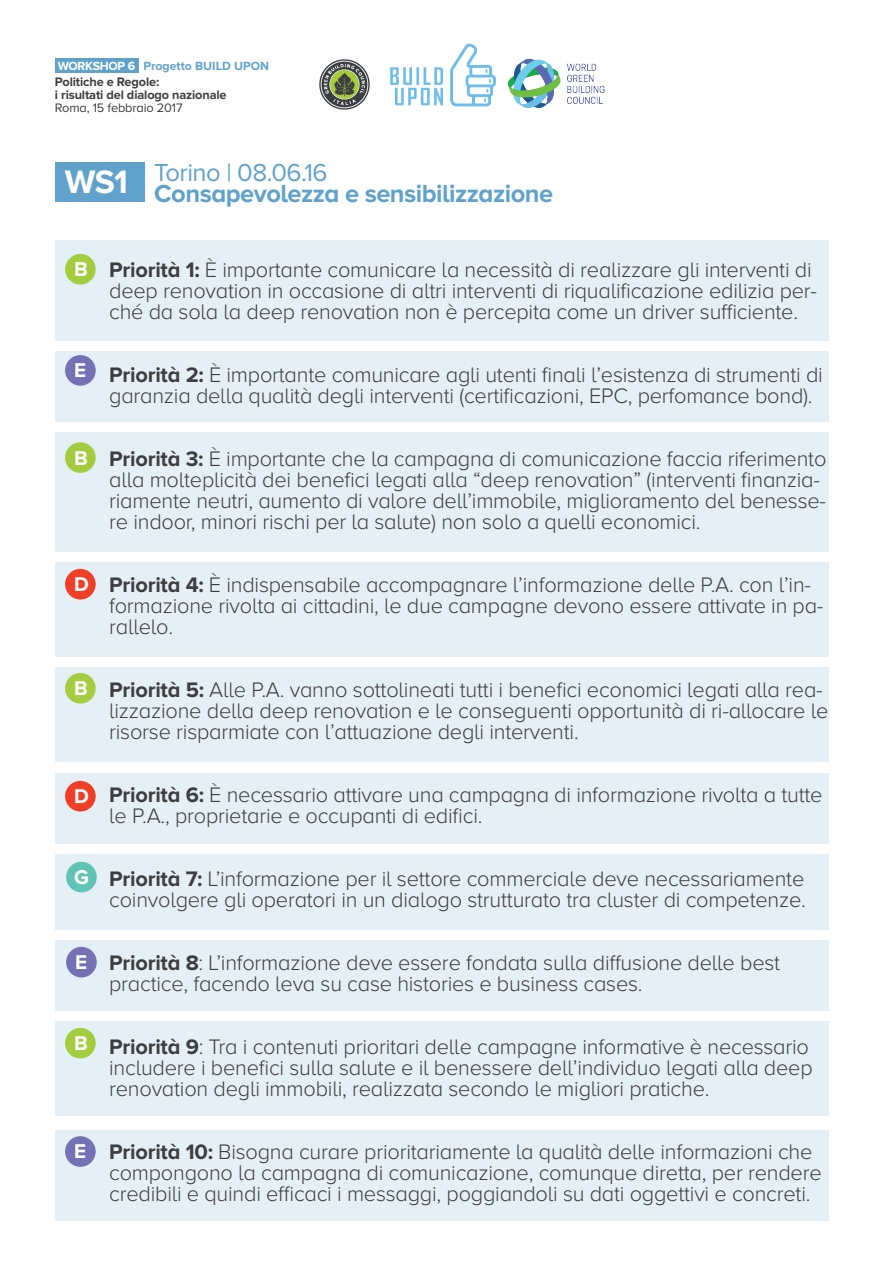
<style>
.page{position:relative;width:893px;height:1263px;background:#fff}
.page>*{position:absolute;margin:0;border:0;box-sizing:border-box;transform-origin:0 0}
.t1{font:700 25.5px/21px "Proxima Nova A";letter-spacing:-.02em;color:#60a2cb}
.t2{font:300 21.75px/21px "Proxima Nova A";letter-spacing:-.01em;color:#3e3e3f}
.t3{font:700 20.7px "Proxima Nova";color:#fff}
.t4{font:700 12.75px/12.8px "Proxima Nova";letter-spacing:-.01em;color:#3e3e3f}
.t5{font:12.75px "Proxima Nova A";letter-spacing:-.01em;color:#3e3e3f}
.t6{font:700 12.3px "Proxima Nova";color:#60a2cb}
.s1{color:#fff}
.s2{font-family:"Proxima Nova";font-size:33.6px;color:#fff}
.s3{font-weight:400}
.s4{font-weight:700}
</style>
<div class="page">
<div style="left:55px;top:351px;width:774px;height:71px;background:#e4eff6"></div>
<div style="left:55px;top:433px;width:774px;height:119px;background:#e4eff6"></div>
<div style="left:55px;top:562px;width:774px;height:95px;background:#e4eff6"></div>
<div style="left:55px;top:668px;width:774px;height:94px;background:#e4eff6"></div>
<div style="left:55px;top:773px;width:774px;height:70px;background:#e4eff6"></div>
<div style="left:55px;top:854px;width:774px;height:76px;background:#e4eff6"></div>
<div style="left:55px;top:240px;width:774px;height:101px;background:#e4eff6"></div>
<div style="left:55px;top:940px;width:774px;height:71px;background:#e4eff6"></div>
<div style="left:55px;top:1022px;width:774px;height:94px;background:#e4eff6"></div>
<div style="left:55px;top:1130px;width:774px;height:90px;background:#e4eff6"></div>
<div style="left:55px;top:58px;width:84px;height:14px;background:#60a2cb"></div>
<div style="left:55px;top:162px;width:89px;height:39px;background:#60a2cb"></div>
<img style="left:319px;top:59px;width:51px;height:51px">
<svg style="left:390px;top:67px;width:53px;height:38px"></svg>
<svg style="left:450px;top:43px;width:46px;height:64px"></svg>
<img style="left:507px;top:58px;width:97px;height:50px">
<div style="left:65px;top:1136px;width:31px;height:31px;background:#7571b4;border-radius:50%"></div>
<div style="left:65px;top:254px;width:31px;height:31px;background:#a3cd3f;border-radius:50%"></div>
<div style="left:65px;top:355px;width:31px;height:31px;background:#7571b4;border-radius:50%"></div>
<div style="left:65px;top:442px;width:31px;height:31px;background:#a3cd3f;border-radius:50%"></div>
<div style="left:65px;top:569px;width:31px;height:30px;background:#ef4027;border-radius:50%"></div>
<div style="left:65px;top:673px;width:31px;height:30px;background:#a3cd3f;border-radius:50%"></div>
<div style="left:65px;top:781px;width:31px;height:30px;background:#ef4027;border-radius:50%"></div>
<div style="left:66px;top:947px;width:31px;height:30px;background:#7571b4;border-radius:50%"></div>
<div style="left:65px;top:1028px;width:31px;height:30px;background:#a3cd3f;border-radius:50%"></div>
<div style="left:66px;top:862px;width:31px;height:30px;background:#60c4b5;border-radius:50%"></div>
<p class="t6" style="left:58px;top:59px;width:213px"><span class="s1">WORKSHOP 6</span> Progetto BUILD UPON</p>
<p class="t4" style="left:55px;top:76px;width:173px">Politiche e Regole:<br>i risultati del dialogo nazionale</p>
<p class="t5" style="left:55px;top:100px;width:129px">Roma, 15 febbraio 2017</p>
<p class="t1" style="left:154px;top:161px;width:400px;text-indent:-90px"><span class="s2">WS1</span> <span class="s3">Torino | 08.06.16<br></span>Consapevolezza e sensibilizzazione</p>
<p class="t3" style="left:74px;top:257px;width:15px">B</p>
<p class="t2" style="left:109px;top:259px;width:709px"><span class="s4">Priorità 1:</span> È importante comunicare la necessità di realizzare gli interventi di deep renovation in occasione di altri interventi di riqualificazione edilizia per&shy;ché da sola la deep renovation non è percepita come un driver sufficiente.</p>
<p class="t3" style="left:74px;top:358px;width:14px">e</p>
<p class="t3" style="left:74px;top:446px;width:15px">B</p>
<p class="t3" style="left:74px;top:572px;width:16px">D</p>
<p class="t2" style="left:109px;top:364px;width:715px"><span class="s4">Priorità 2:</span> È importante comunicare agli utenti finali l’esistenza di strumenti di garanzia della qualità degli interventi (certificazioni, EPC, perfomance bond).</p>
<p class="t2" style="left:109px;top:448px;width:719px"><span class="s4">Priorità 3:</span> È importante che la campagna di comunicazione faccia riferimento alla molteplicità dei benefici legati alla “deep renovation” (interventi finanzia&shy;riamente neutri, aumento di valore dell’immobile, miglioramento del benesse&shy;re indoor, minori rischi per la salute) non solo a quelli economici.</p>
<p class="t2" style="left:109px;top:574px;width:716px"><span class="s4">Priorità 4:</span> È indispensabile accompagnare l’informazione delle P.A. con l’in&shy;formazione rivolta ai cittadini, le due campagne devono essere attivate in pa&shy;rallelo.</p>
<p class="t3" style="left:74px;top:676px;width:15px">B</p>
<p class="t3" style="left:74px;top:784px;width:16px">D</p>
<p class="t2" style="left:109px;top:679px;width:721px"><span class="s4">Priorità 5:</span> Alle P.A. vanno sottolineati tutti i benefici economici legati alla rea&shy;lizzazione della deep renovation e le conseguenti opportunità di ri-allocare le risorse risparmiate con l’attuazione degli interventi.</p>
<p class="t2" style="left:109px;top:784px;width:715px"><span class="s4">Priorità 6:</span> È necessario attivare una campagna di informazione rivolta a tutte le P.A., proprietarie e occupanti di edifici.</p>
<p class="t3" style="left:74px;top:865px;width:16px">G</p>
<p class="t2" style="left:109px;top:868px;width:698px"><span class="s4">Priorità 7:</span> L’informazione per il settore commerciale deve necessariamente coinvolgere gli operatori in un dialogo strutturato tra cluster di competenze.</p>
<p class="t3" style="left:75px;top:950px;width:14px">e</p>
<p class="t2" style="left:109px;top:952px;width:672px"><span class="s4">Priorità 8</span>: L’informazione deve essere fondata sulla diffusione delle best practice, facendo leva su case histories e business cases.</p>
<p class="t3" style="left:74px;top:1031px;width:15px">B</p>
<p class="t2" style="left:109px;top:1036px;width:705px"><span class="s4">Priorità 9</span>: Tra i contenuti prioritari delle campagne informative è necessario includere i benefici sulla salute e il benessere dell’individuo legati alla deep renovation degli immobili, realizzata secondo le migliori pratiche.</p>
<p class="t3" style="left:74px;top:1140px;width:14px">e</p>
<p class="t2" style="left:109px;top:1141px;width:714px"><span class="s4">Priorità 10:</span> Bisogna curare prioritariamente la qualità delle informazioni che compongono la campagna di comunicazione, comunque diretta, per rendere credibili e quindi efficaci i messaggi, poggiandoli su dati oggettivi e concreti.</p>
</div>
